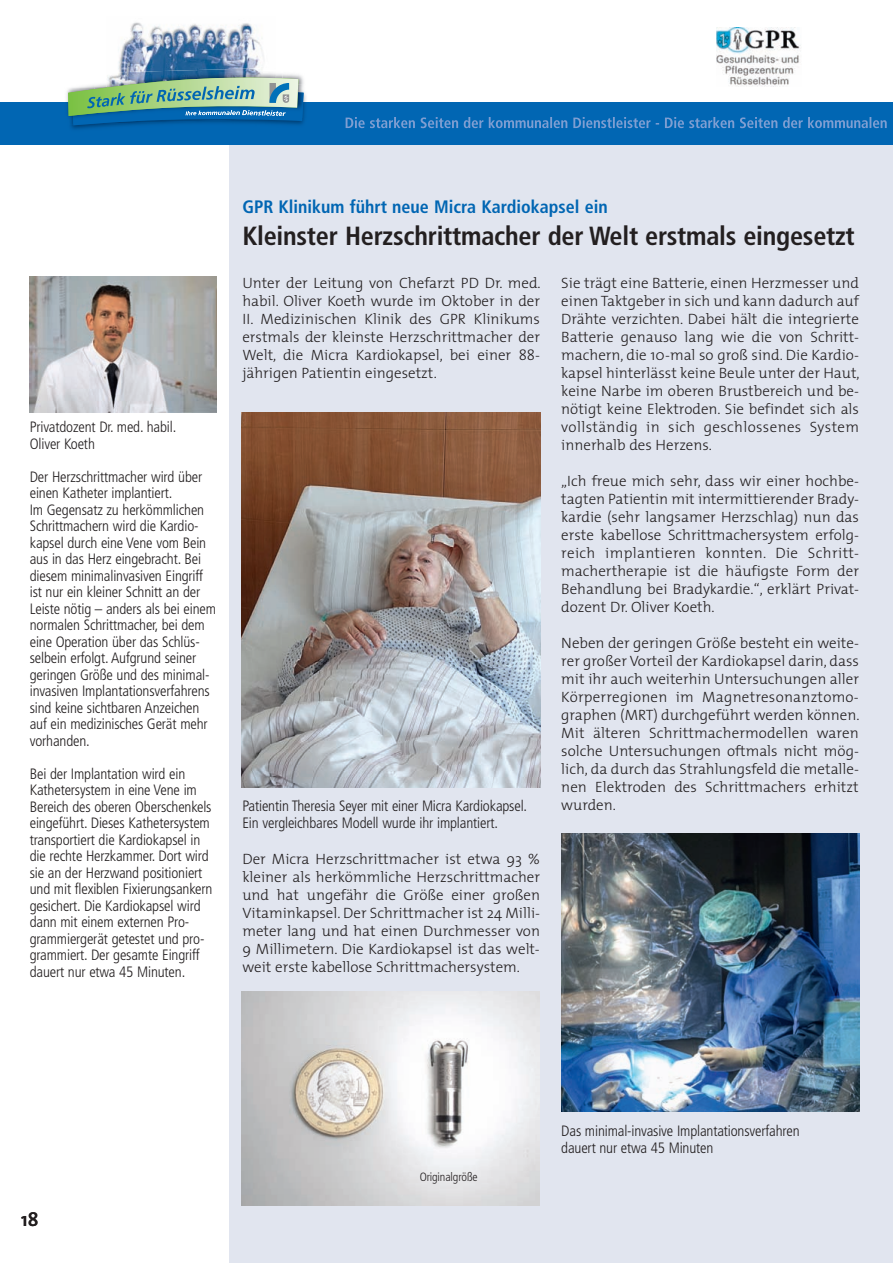
<style>
.page{position:relative;width:893px;height:1263px;background:#fff}
.page>*{position:absolute;margin:0;border:0;box-sizing:border-box;transform-origin:0 0}
.t1{font:700 condensed 26.25px "Frutiger";letter-spacing:-.01em;color:#231f20}
.t2{font:600 19.5px "The Mix";color:#231f20}
.t3{font:700 condensed 18px "Frutiger";color:#0166b3}
.t4{font:300 15px/18px "The Mix";color:#231f20;text-align:justify}
.t5{font:300 condensed 15px/16.5px "Frutiger";letter-spacing:-.01em;color:#231f20}
.t6{font:300 condensed 12px "Frutiger";letter-spacing:-.01em;color:#231f20}
</style>
<div class="page">
<div style="left:230px;top:145px;width:663px;height:1118px;background:#e1e5ef"></div>
<img style="left:717px;top:28px;width:84px;height:59px">
<div style="left:0;top:102px;width:893px;height:43px;background:#0166b3"></div>
<img style="left:30px;top:276px;width:187px;height:136px">
<img style="left:118px;top:22px;width:146px;height:46px">
<img style="left:304px;top:93px;width:2px;height:9px">
<img style="left:70px;top:118px;width:235px;height:12px">
<img style="left:67px;top:102px;width:1px;height:13px">
<img style="left:118px;top:68px;width:157px;height:6px">
<img style="left:66px;top:90px;width:2px;height:12px">
<img style="left:304px;top:102px;width:1px;height:16px">
<img style="left:68px;top:74px;width:236px;height:51px">
<img style="left:242px;top:412px;width:298px;height:376px">
<img style="left:242px;top:991px;width:297px;height:215px">
<img style="left:561px;top:833px;width:298px;height:278px">
<svg style="left:346px;top:117px;width:105px;height:11px"></svg>
<p class="t5" style="left:30px;top:420px;width:148px">Privatdozent Dr. med. habil.<br>Oliver Koeth</p>
<p class="t5" style="left:30px;top:469px;width:188px">Der Herzschrittmacher wird über einen Katheter implantiert.<br>Im Gegensatz zu herkömmlichen<br>Schrittmachern wird die Kardio&shy;kapsel durch eine Vene vom Bein aus in das Herz eingebracht. Bei diesem minimalinvasiven Eingriff ist nur ein kleiner Schnitt an der<br>Leiste nötig – anders als bei einem normalen Schrittmacher, bei dem eine Operation über das Schlüs&shy;selbein erfolgt. Aufgrund seiner geringen Größe und des minimal&shy;invasiven Implantationsverfahrens sind keine sichtbaren Anzeichen auf ein medizinisches Gerät mehr vorhanden.</p>
<p class="t5" style="left:30px;top:766px;width:184px">Bei der Implantation wird ein<br>Kathetersystem in eine Vene im<br>Bereich des oberen Oberschenkels eingeführt. Dieses Kathetersystem transportiert die Kardiokapsel in die rechte Herzkammer. Dort wird sie an der Herzwand positioniert und mit flexiblen Fixierungsankern gesichert. Die Kardiokapsel wird dann mit einem externen Pro&shy;grammiergerät getestet und pro&shy;grammiert. Der gesamte Eingriff dauert nur etwa 45 Minuten.</p>
<p class="t3" style="left:242px;top:200px;width:367px">GPR Klinikum führt neue Micra Kardiokapsel ein</p>
<h1 class="t1" style="left:242px;top:225px;width:614px">Kleinster Herzschrittmacher der Welt erstmals eingesetzt</h1>
<p class="t4" style="left:561px;top:273px;width:300px">Sie trägt eine Batterie, einen Herzmesser und einen Taktgeber in sich und kann dadurch auf Drähte verzichten. Dabei hält die integrierte Batterie genauso lang wie die von Schritt&shy;machern, die 10-mal so groß sind. Die Kardio&shy;kapsel hinterlässt keine Beule unter der Haut, keine Narbe im oberen Brustbereich und be&shy;nötigt keine Elektroden. Sie befindet sich als vollständig in sich geschlossenes System innerhalb des Herzens.</p>
<p class="t4" style="left:561px;top:471px;width:299px">„Ich freue mich sehr, dass wir einer hochbe&shy;tagten Patientin mit intermittierender Brady&shy;kardie (sehr langsamer Herzschlag) nun das erste kabellose Schrittmachersystem erfolg&shy;reich implantieren konnten. Die Schritt&shy;machertherapie ist die häufigste Form der Behandlung bei Bradykardie.“, erklärt Privat&shy;dozent Dr. Oliver Koeth.</p>
<p class="t4" style="left:561px;top:633px;width:300px">Neben der geringen Größe besteht ein weite&shy;rer großer Vorteil der Kardiokapsel darin, dass mit ihr auch weiterhin Untersuchungen aller Körperregionen im Magnetresonanztomo&shy;graphen (MRT) durchgeführt werden können.<br>Mit älteren Schrittmachermodellen waren solche Untersuchungen oftmals nicht mög&shy;lich, da durch das Strahlungsfeld die metalle&shy;nen Elektroden des Schrittmachers erhitzt wurden.</p>
<p class="t4" style="left:242px;top:273px;width:300px">Unter der Leitung von Chefarzt PD Dr. med. habil. Oliver Koeth wurde im Oktober in der II. Medizinischen Klinik des GPR Klinikums erstmals der kleinste Herzschrittmacher der Welt, die Micra Kardiokapsel, bei einer 88- jährigen Patientin eingesetzt.</p>
<p class="t5" style="left:242px;top:799px;width:286px">Patientin Theresia Seyer mit einer Micra Kardiokapsel.<br>Ein vergleichbares Modell wurde ihr implantiert.</p>
<p class="t4" style="left:242px;top:849px;width:299px">Der Micra Herzschrittmacher ist etwa 93 % kleiner als herkömmliche Herzschrittmacher und hat ungefähr die Größe einer großen Vitaminkapsel. Der Schrittmacher ist 24 Milli&shy;meter lang und hat einen Durchmesser von 9 Millimetern. Die Kardiokapsel ist das welt&shy;weit erste kabellose Schrittmachersystem.</p>
<h2 class="t2" style="left:21px;top:1203px;width:19px">18</h2>
<p class="t6" style="left:420px;top:1172px;width:59px">Originalgröße</p>
<p class="t5" style="left:561px;top:1124px;width:240px">Das minimal-invasive Implantationsverfahren dauert nur etwa 45 Minuten</p>
</div>
